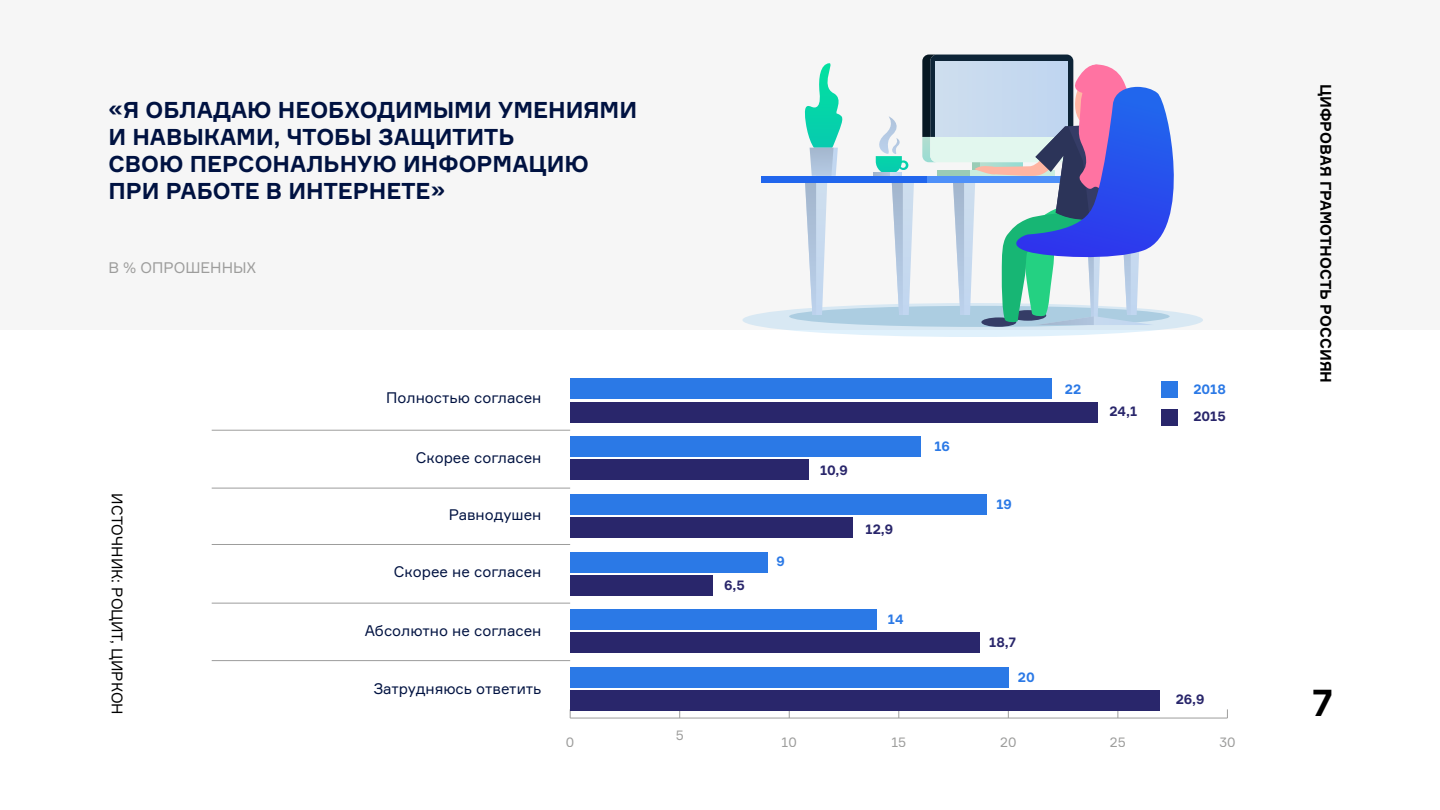
<style>
.page{position:relative;width:1440px;height:810px;background:#fff}
.page>*{position:absolute;margin:0;border:0;box-sizing:border-box;transform-origin:0 0}
.t1{font:700 37.5px "Formular";color:#000}
.t2{font:700 22.5px/27px "Formular";color:#001241}
.t3{font:15px "Formular";color:#001241}
.t4{font:700 15px "Formular";color:#000}
.t5{font:15px "Formular";color:#000}
.t6{font:15px "Formular";color:#9d9d9c}
.t7{font:700 13.5px "Formular";color:#29266b}
.t8{font:700 13.5px "Formular";color:#2b79e6}
.t9{font:13.5px "Formular";color:#9d9d9c}
</style>
<div class="page">
<div style="left:0;top:0;width:1440px;height:330px;background:#f6f6f6"></div>
<div style="left:742px;top:303px;width:461px;height:34px;background:#d8e8f3;border-radius:50%"></div>
<div style="left:789px;top:306px;width:381px;height:21px;background:#accde1;border-radius:50%"></div>
<div style="left:761px;top:176px;width:393px;height:7px;background:#2166ed"></div>
<svg style="left:803px;top:63px;width:40px;height:252px"></svg>
<hr style="left:873px;top:173px;width:29px;height:3px;background:#a3b6cd">
<svg style="left:876px;top:116px;width:38px;height:199px"></svg>
<svg style="left:981px;top:317px;width:35px;height:10px"></svg>
<svg style="left:922px;top:55px;width:269px;height:270px"></svg>
<hr style="left:570px;top:718px;width:657px;height:1px;background:#9d9d9c">
<div style="left:570px;top:402px;width:528px;height:20px;background:#29266b"></div>
<div style="left:570px;top:459px;width:239px;height:21px;background:#29266b"></div>
<div style="left:570px;top:517px;width:283px;height:21px;background:#29266b"></div>
<div style="left:570px;top:575px;width:143px;height:21px;background:#29266b"></div>
<div style="left:570px;top:633px;width:410px;height:20px;background:#29266b"></div>
<div style="left:570px;top:690px;width:590px;height:21px;background:#29266b"></div>
<div style="left:570px;top:379px;width:482px;height:20px;background:#2b79e6"></div>
<div style="left:570px;top:436px;width:351px;height:21px;background:#2b79e6"></div>
<div style="left:570px;top:494px;width:416px;height:21px;background:#2b79e6"></div>
<div style="left:570px;top:552px;width:197px;height:21px;background:#2b79e6"></div>
<div style="left:570px;top:609px;width:307px;height:21px;background:#2b79e6"></div>
<div style="left:570px;top:667px;width:438px;height:21px;background:#2b79e6"></div>
<hr style="left:212px;top:660px;width:358px;height:1px;background:#9d9d9c">
<hr style="left:212px;top:603px;width:358px;height:1px;background:#9d9d9c">
<hr style="left:212px;top:544px;width:358px;height:1px;background:#9d9d9c">
<hr style="left:212px;top:488px;width:358px;height:1px;background:#9d9d9c">
<hr style="left:212px;top:430px;width:358px;height:1px;background:#9d9d9c">
<div style="left:1162px;top:381px;width:16px;height:16px;background:#2b79e6"></div>
<div style="left:1162px;top:409px;width:16px;height:16px;background:#29266b"></div>
<p class="t2" style="left:108px;top:96px;width:530px">«Я ОБЛАДАЮ НЕОБХОДИМЫМИ УМЕНИЯМИ<br>И НАВЫКАМИ, ЧТОБЫ ЗАЩИТИТЬ<br>СВОЮ ПЕРСОНАЛЬНУЮ ИНФОРМАЦИЮ<br>ПРИ РАБОТЕ В ИНТЕРНЕТЕ»</p>
<p class="t6" style="left:108px;top:259px;width:149px">В % ОПРОШЕННЫХ</p>
<p class="t5" style="left:126px;top:493px;width:223px;rotate:90deg">ИСТОЧНИК: РОЦИТ, ЦИРКОН</p>
<p class="t3" style="left:386px;top:388px;width:157px">Полностью согласен</p>
<p class="t3" style="left:416px;top:448px;width:127px">Скорее согласен</p>
<p class="t3" style="left:449px;top:505px;width:94px">Равнодушен</p>
<p class="t3" style="left:394px;top:563px;width:149px">Скорее не согласен</p>
<p class="t3" style="left:365px;top:622px;width:178px">Абсолютно не согласен</p>
<p class="t3" style="left:373px;top:680px;width:170px">Затрудняюсь ответить</p>
<p class="t9" style="left:566px;top:733px;width:10px">0</p>
<p class="t9" style="left:676px;top:727px;width:10px">5</p>
<p class="t7" style="left:724px;top:577px;width:22px">6,5</p>
<p class="t8" style="left:777px;top:553px;width:10px">9</p>
<p class="t7" style="left:820px;top:462px;width:29px">10,9</p>
<p class="t7" style="left:866px;top:520px;width:29px">12,9</p>
<p class="t8" style="left:888px;top:611px;width:17px">14</p>
<p class="t8" style="left:934px;top:438px;width:17px">16</p>
<p class="t8" style="left:996px;top:496px;width:17px">19</p>
<p class="t8" style="left:1065px;top:380px;width:18px">22</p>
<p class="t7" style="left:1109px;top:403px;width:29px">24,1</p>
<p class="t8" style="left:1193px;top:380px;width:34px">2018</p>
<p class="t7" style="left:1193px;top:408px;width:34px">2015</p>
<p class="t7" style="left:989px;top:634px;width:28px">18,7</p>
<p class="t8" style="left:1018px;top:669px;width:18px">20</p>
<p class="t7" style="left:1176px;top:691px;width:30px">26,9</p>
<p class="t9" style="left:782px;top:733px;width:17px">10</p>
<p class="t9" style="left:891px;top:733px;width:16px">15</p>
<p class="t9" style="left:1000px;top:733px;width:18px">20</p>
<p class="t9" style="left:1110px;top:733px;width:17px">25</p>
<p class="t9" style="left:1219px;top:733px;width:18px">30</p>
<p class="t4" style="left:1335px;top:84px;width:301px;rotate:90deg">ЦИФРОВАЯ ГРАМОТНОСТЬ РОССИЯН</p>
<h1 class="t1" style="left:1312px;top:680px;width:23px">7</h1>
</div>
